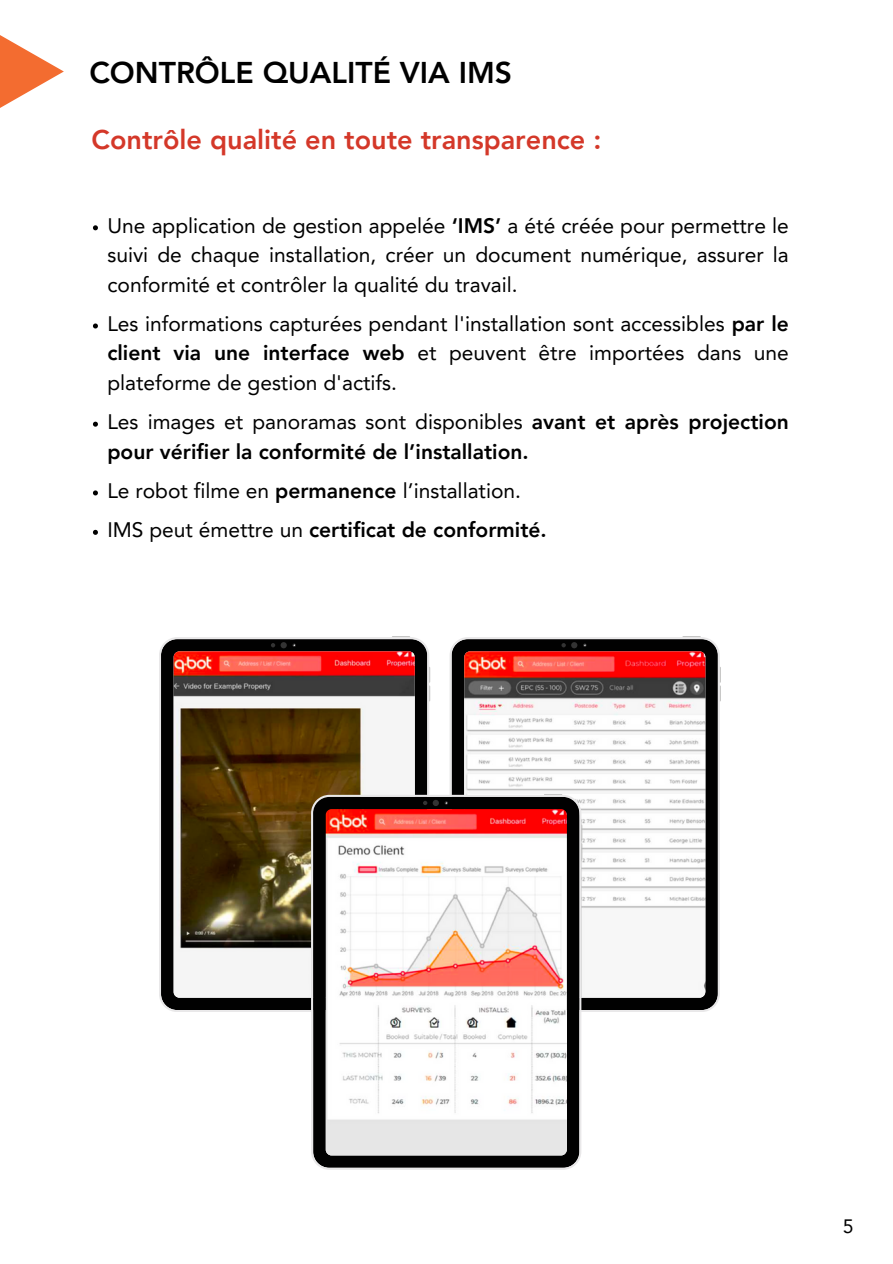
<style>
.page{position:relative;width:893px;height:1264px;background:#fff}
.page>*{position:absolute;margin:0;border:0;box-sizing:border-box;transform-origin:0 0}
.t1{font:800 30px "Avenir LT Pro";color:#000}
.t2{font:800 27px "Avenir LT Pro";color:#d43829}
.t3{font:21px/29.4px "Avenir LT Pro";color:#000;text-align:justify}
.t4{font:800 21px/29.4px "Avenir LT Pro";color:#000}
.t5{font:19.35px "Avenir LT Pro";color:#000}
.s1{font-weight:800}
.s2{font-weight:400}
</style>
<div class="page">
<svg style="left:449px;top:637px;width:270px;height:375px;background:#2b2b2b"></svg>
<img style="left:464px;top:651px;width:241px;height:346px;border-radius:6px">
<svg style="left:561px;top:643px;width:4px;height:4px"></svg>
<svg style="left:571px;top:642px;width:6px;height:6px"></svg>
<svg style="left:583px;top:643px;width:3px;height:4px"></svg>
<svg style="left:719px;top:666px;width:1px;height:35px"></svg>
<svg style="left:682px;top:636px;width:18px;height:1px"></svg>
<svg style="left:159px;top:637px;width:270px;height:375px;background:#2a2a2a"></svg>
<img style="left:174px;top:651px;width:241px;height:346px;border-radius:6px">
<svg style="left:271px;top:643px;width:4px;height:4px"></svg>
<div style="left:280px;top:642px;width:7px;height:6px;background:#333;border-radius:50%"></div>
<svg style="left:292px;top:643px;width:4px;height:4px"></svg>
<svg style="left:429px;top:666px;width:1px;height:35px"></svg>
<svg style="left:392px;top:636px;width:18px;height:1px"></svg>
<svg style="left:311px;top:794px;width:270px;height:375px;background:#282828"></svg>
<img style="left:326px;top:809px;width:241px;height:346px;border-radius:6px">
<svg style="left:423px;top:800px;width:4px;height:5px"></svg>
<div style="left:432px;top:799px;width:7px;height:7px;background:#333;border-radius:50%"></div>
<svg style="left:444px;top:801px;width:4px;height:3px"></svg>
<svg style="left:581px;top:824px;width:1px;height:35px"></svg>
<svg style="left:544px;top:793px;width:18px;height:1px"></svg>
<svg style="left:93px;top:225px;width:5px;height:5px"></svg>
<svg style="left:93px;top:323px;width:5px;height:5px"></svg>
<svg style="left:93px;top:421px;width:5px;height:5px"></svg>
<svg style="left:93px;top:490px;width:5px;height:5px"></svg>
<svg style="left:93px;top:530px;width:5px;height:5px"></svg>
<svg style="left:0;top:35px;width:64px;height:73px"></svg>
<p class="t1" style="left:89px;top:60px;width:424px">CONTRÔLE QUALITÉ VIA IMS</p>
<p class="t2" style="left:92px;top:128px;width:511px">Contrôle qualité en toute transparence :</p>
<p class="t3" style="left:107px;top:213px;width:683px">Une application de gestion appelée <span class="s1">‘IMS’</span> a été créée pour permettre le suivi de chaque installation, créer un document numérique, assurer la conformité et contrôler la qualité du travail.</p>
<p class="t3" style="left:107px;top:311px;width:683px">Les informations capturées pendant l'installation sont accessibles <span class="s1">par le client via une interface web</span> et peuvent être importées dans une plateforme de gestion d'actifs.</p>
<p class="t4" style="left:107px;top:409px;width:683px"><span class="s2">Les images et panoramas sont disponibles</span> avant et après projection pour vérifier la conformité de l’installation.</p>
<p class="t3" style="left:107px;top:478px;width:415px">Le robot filme en <span class="s1">permanence</span> l’installation.</p>
<p class="t4" style="left:107px;top:517px;width:441px"><span class="s2">IMS peut émettre un</span> certificat de conformité.</p>
<p class="t5" style="left:842px;top:1217px;width:12px">5</p>
</div>
